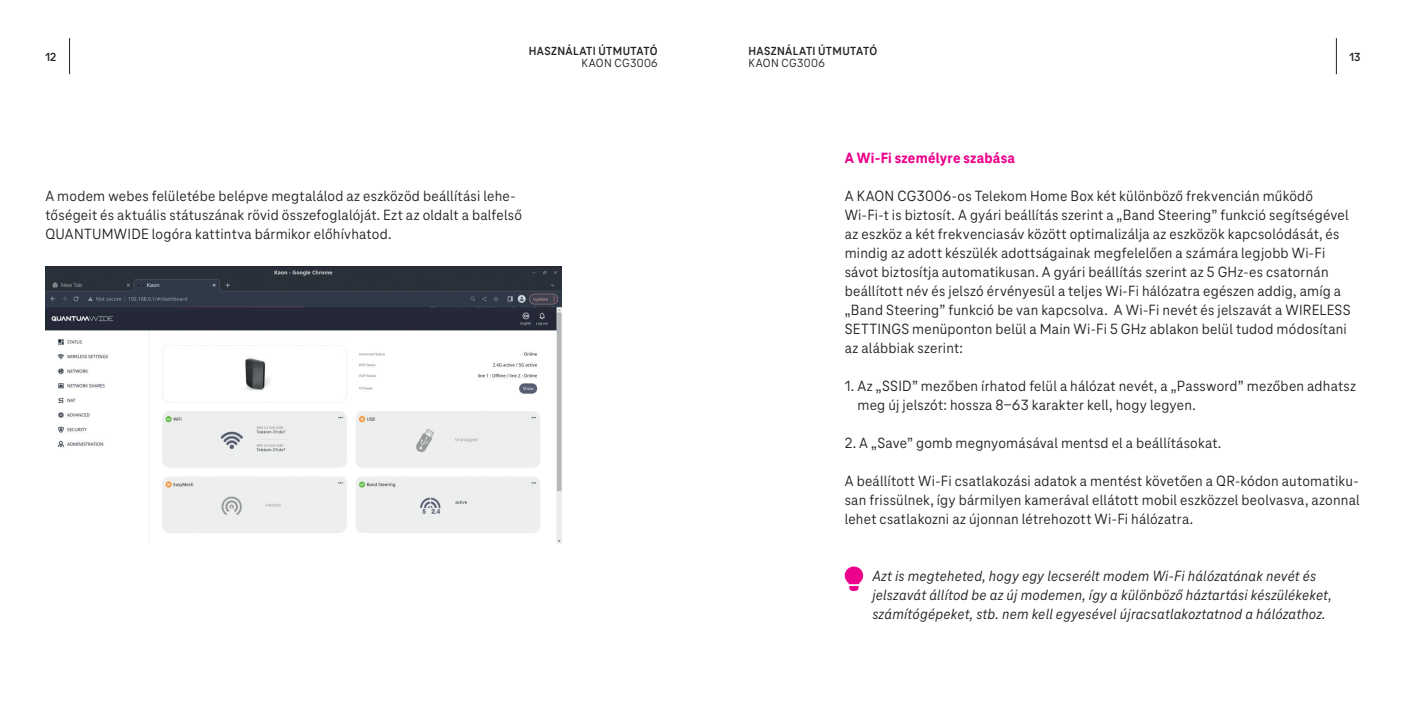
<style>
.page{position:relative;width:1406px;height:703px;background:#fff}
.page>*{position:absolute;margin:0;border:0;box-sizing:border-box;transform-origin:0 0}
.t1{font:15.4px/19px "Tele Neo";letter-spacing:.015em;color:#231f20}
.t2{font:italic 15.4px/19px "Tele Neo";letter-spacing:.01em;color:#231f20}
.t3{font:800 15.4px "Tele Neo";letter-spacing:.015em;color:#ed028c}
.t4{font:700 12.2px "Tele Neo";letter-spacing:.03em;color:#231f20}
.t5{font:12.2px "Tele Neo";letter-spacing:.035em;color:#231f20}
</style>
<div class="page">
<hr style="left:69px;top:38px;width:1px;height:36px;background:#231f20">
<hr style="left:1336px;top:38px;width:1px;height:36px;background:#231f20">
<svg style="left:845px;top:567px;width:18px;height:24px"></svg>
<img style="left:45px;top:267px;width:516px;height:276px">
<p class="t4" style="left:529px;top:44px;width:130px">HASZNÁLATI ÚTMUTATÓ</p>
<p class="t5" style="left:581px;top:56px;width:78px">KAON CG3006</p>
<p class="t4" style="left:748px;top:44px;width:130px">HASZNÁLATI ÚTMUTATÓ</p>
<p class="t5" style="left:748px;top:56px;width:78px">KAON CG3006</p>
<p class="t4" style="left:45px;top:50px;width:13px">12</p>
<p class="t4" style="left:1349px;top:50px;width:13px">13</p>
<p class="t1" style="left:45px;top:187px;width:478px">A modem webes felületébe belépve megtalálod az eszközöd beállítási lehe&shy;tőségeit és aktuális státuszának rövid összefoglalóját. Ezt az oldalt a balfelső<br>QUANTUMWIDE logóra kattintva bármikor előhívhatod.</p>
<p class="t3" style="left:845px;top:149px;width:172px">A Wi-Fi személyre szabása</p>
<p class="t1" style="left:845px;top:187px;width:507px">A KAON CG3006-os Telekom Home Box két különböző frekvencián működő Wi-Fi-t is biztosít. A gyári beállítás szerint a „Band Steering” funkció segítségével az eszköz a két frekvenciasáv között optimalizálja az eszközök kapcsolódását, és mindig az adott készülék adottságainak megfelelően a számára legjobb Wi-Fi sávot biztosítja automatikusan. A gyári beállítás szerint az 5 GHz-es csatornán beállított név és jelszó érvényesül a teljes Wi-Fi hálózatra egészen addig, amíg a „Band Steering” funkció be van kapcsolva. A Wi-Fi nevét és jelszavát a WIRELESS SETTINGS menüponton belül a Main Wi-Fi 5 GHz ablakon belül tudod módosítani az alábbiak szerint:</p>
<p class="t1" style="left:857px;top:377px;width:500px;text-indent:-13px">1. Az „SSID” mezőben írhatod felül a hálózat nevét, a „Password” mezőben adhatsz meg új jelszót: hossza 8-63 karakter kell, hogy legyen.</p>
<p class="t1" style="left:845px;top:434px;width:378px">2. A „Save” gomb megnyomásával mentsd el a beállításokat.</p>
<p class="t1" style="left:845px;top:472px;width:516px;text-align:justify">A beállított Wi-Fi csatlakozási adatok a mentést követően a QR-kódon automatiku&shy;san frissülnek, így bármilyen kamerával ellátott mobil eszközzel beolvasva, azonnal lehet csatlakozni az újonnan létrehozott Wi-Fi hálózatra.</p>
<p class="t2" style="left:872px;top:567px;width:461px">Azt is megteheted, hogy egy lecserélt modem Wi-Fi hálózatának nevét és jelszavát állítod be az új modemen, így a különböző háztartási készülékeket, számítógépeket, stb. nem kell egyesével újracsatlakoztatnod a hálózathoz.</p>
</div>
